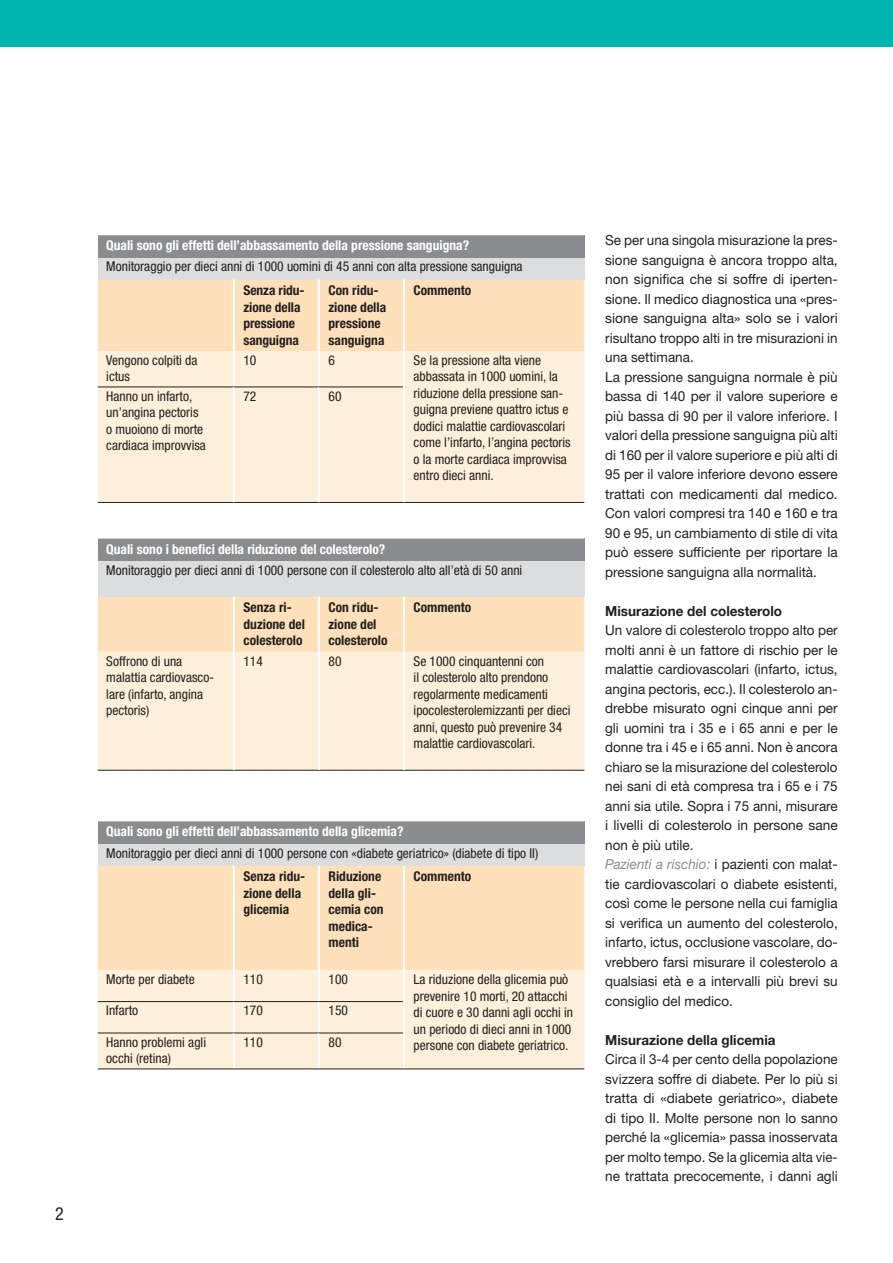
<style>
.page{position:relative;width:893px;height:1263px;background:#fff}
.page>*{position:absolute;margin:0;border:0;box-sizing:border-box;transform-origin:0 0}
.t1{font:condensed 18px "Helvetica Neue LT Std";color:#231f20}
.t2{font:13.8px/19.5px "Helvetica Neue LT Std";color:#231f20}
.t3{font:700 13.8px "Helvetica Neue LT Std";color:#231f20}
.t4{font:condensed 13.5px/16.5px "Helvetica Neue LT Std";color:#231f20}
.t5{font:700 condensed 13.5px/16.5px "Helvetica Neue LT Std";color:#231f20}
.t6{font:700 condensed 13.5px "Helvetica Neue LT Std";color:#fff}
.s1{font-style:italic;color:#8a8c8f}
</style>
<div class="page">
<div style="left:98px;top:235px;width:486px;height:23px;background:#8a8c8f"></div>
<div style="left:98px;top:258px;width:486px;height:21px;background:#dcdddf"></div>
<div style="left:98px;top:279px;width:486px;height:72px;background:#fee0ba"></div>
<div style="left:98px;top:351px;width:486px;height:151px;background:#fef0da"></div>
<hr style="left:404px;top:502px;width:180px;height:1px;background:#231f20">
<hr style="left:233px;top:279px;width:2px;height:72px;background:#fff">
<hr style="left:318px;top:279px;width:2px;height:72px;background:#fff">
<hr style="left:403px;top:279px;width:2px;height:72px;background:#fff">
<hr style="left:98px;top:502px;width:136px;height:1px;background:#231f20">
<hr style="left:234px;top:502px;width:85px;height:1px;background:#231f20">
<hr style="left:319px;top:502px;width:85px;height:1px;background:#231f20">
<hr style="left:233px;top:351px;width:2px;height:36px;background:#fff">
<hr style="left:318px;top:351px;width:2px;height:36px;background:#fff">
<hr style="left:403px;top:351px;width:2px;height:36px;background:#fff">
<hr style="left:98px;top:387px;width:136px;height:1px;background:#231f20">
<hr style="left:233px;top:387px;width:2px;height:115px;background:#fff">
<hr style="left:234px;top:387px;width:85px;height:1px;background:#231f20">
<hr style="left:318px;top:387px;width:2px;height:115px;background:#fff">
<hr style="left:403px;top:387px;width:2px;height:115px;background:#fff">
<hr style="left:319px;top:387px;width:84px;height:1px;background:#231f20">
<div style="left:98px;top:538px;width:486px;height:23px;background:#8a8c8f"></div>
<div style="left:98px;top:561px;width:486px;height:36px;background:#dcdddf"></div>
<div style="left:98px;top:597px;width:486px;height:55px;background:#fee0ba"></div>
<div style="left:98px;top:652px;width:486px;height:118px;background:#fef0da"></div>
<hr style="left:98px;top:538px;width:136px;height:1px;background:#fff">
<hr style="left:234px;top:538px;width:85px;height:1px;background:#fff">
<hr style="left:319px;top:538px;width:85px;height:1px;background:#fff">
<hr style="left:404px;top:538px;width:180px;height:1px;background:#fff">
<hr style="left:233px;top:597px;width:2px;height:55px;background:#fff">
<hr style="left:318px;top:597px;width:2px;height:55px;background:#fff">
<hr style="left:403px;top:597px;width:2px;height:55px;background:#fff">
<hr style="left:98px;top:770px;width:136px;height:1px;background:#231f20">
<hr style="left:234px;top:770px;width:85px;height:1px;background:#231f20">
<hr style="left:319px;top:770px;width:85px;height:1px;background:#231f20">
<hr style="left:404px;top:770px;width:180px;height:1px;background:#231f20">
<hr style="left:233px;top:652px;width:2px;height:118px;background:#fff">
<hr style="left:318px;top:652px;width:2px;height:118px;background:#fff">
<hr style="left:403px;top:652px;width:2px;height:118px;background:#fff">
<div style="left:98px;top:821px;width:486px;height:23px;background:#8a8c8f"></div>
<div style="left:98px;top:844px;width:486px;height:22px;background:#dcdddf"></div>
<div style="left:98px;top:866px;width:486px;height:104px;background:#fee0ba"></div>
<div style="left:98px;top:970px;width:486px;height:99px;background:#fef0da"></div>
<hr style="left:98px;top:821px;width:136px;height:1px;background:#fff">
<hr style="left:234px;top:821px;width:85px;height:1px;background:#fff">
<hr style="left:319px;top:821px;width:85px;height:1px;background:#fff">
<hr style="left:404px;top:821px;width:180px;height:1px;background:#fff">
<hr style="left:233px;top:866px;width:2px;height:104px;background:#fff">
<hr style="left:318px;top:866px;width:2px;height:104px;background:#fff">
<hr style="left:403px;top:866px;width:2px;height:104px;background:#fff">
<hr style="left:233px;top:970px;width:2px;height:31px;background:#fff">
<hr style="left:318px;top:970px;width:2px;height:31px;background:#fff">
<hr style="left:403px;top:970px;width:2px;height:31px;background:#fff">
<hr style="left:98px;top:1001px;width:136px;height:1px;background:#231f20">
<hr style="left:233px;top:1002px;width:2px;height:31px;background:#fff">
<hr style="left:234px;top:1001px;width:85px;height:1px;background:#231f20">
<hr style="left:318px;top:1002px;width:2px;height:31px;background:#fff">
<hr style="left:403px;top:1001px;width:2px;height:32px;background:#fff">
<hr style="left:319px;top:1001px;width:84px;height:1px;background:#231f20">
<hr style="left:98px;top:1033px;width:136px;height:1px;background:#231f20">
<hr style="left:233px;top:1033px;width:2px;height:36px;background:#fff">
<hr style="left:234px;top:1033px;width:85px;height:1px;background:#231f20">
<hr style="left:318px;top:1033px;width:2px;height:36px;background:#fff">
<hr style="left:403px;top:1033px;width:2px;height:36px;background:#fff">
<hr style="left:319px;top:1033px;width:84px;height:1px;background:#231f20">
<hr style="left:98px;top:1069px;width:136px;height:1px;background:#231f20">
<hr style="left:234px;top:1069px;width:85px;height:1px;background:#231f20">
<hr style="left:319px;top:1069px;width:85px;height:1px;background:#231f20">
<hr style="left:404px;top:1069px;width:180px;height:1px;background:#231f20">
<div style="left:0;top:0;width:893px;height:47px;background:#00b5af"></div>
<h1 class="t1" style="left:55px;top:1203px;width:10px">2</h1>
<p class="t6" style="left:106px;top:237px;width:364px">Quali sono gli effetti dell’abbassamento della pressione sanguigna?</p>
<p class="t4" style="left:106px;top:258px;width:418px">Monitoraggio per dieci anni di 1000 uomini di 45 anni con alta pressione sanguigna</p>
<p class="t5" style="left:243px;top:282px;width:63px">Senza ridu&shy;zione della pressione sanguigna</p>
<p class="t5" style="left:329px;top:282px;width:59px">Con ridu&shy;zione della pressione sanguigna</p>
<p class="t5" style="left:414px;top:282px;width:59px">Commento</p>
<p class="t4" style="left:106px;top:352px;width:93px">Vengono colpiti da ictus</p>
<p class="t4" style="left:243px;top:352px;width:14px">10</p>
<p class="t4" style="left:329px;top:352px;width:8px">6</p>
<p class="t4" style="left:414px;top:352px;width:159px">Se la pressione alta viene abbassata in 1000 uomini, la riduzione della pressione san&shy;guigna previene quattro ictus e dodici malattie cardiovascolari come l’infarto, l’angina pectoris o la morte cardiaca improvvisa entro dieci anni.</p>
<p class="t4" style="left:106px;top:388px;width:101px">Hanno un infarto, un’angina pectoris o muoiono di morte cardiaca improvvisa</p>
<p class="t4" style="left:243px;top:388px;width:14px">72</p>
<p class="t4" style="left:329px;top:388px;width:14px">60</p>
<p class="t6" style="left:106px;top:541px;width:281px">Quali sono i benefici della riduzione del colesterolo?</p>
<p class="t4" style="left:106px;top:562px;width:418px">Monitoraggio per dieci anni di 1000 persone con il colesterolo alto all’età di 50 anni</p>
<p class="t5" style="left:243px;top:599px;width:63px">Senza ri&shy;duzione del colesterolo</p>
<p class="t5" style="left:329px;top:599px;width:61px">Con ridu&shy;zione del colesterolo</p>
<p class="t5" style="left:414px;top:599px;width:59px">Commento</p>
<p class="t4" style="left:106px;top:653px;width:109px">Soffrono di una malattia cardiovasco&shy;lare (infarto, angina pectoris)</p>
<p class="t4" style="left:243px;top:653px;width:21px">114</p>
<p class="t4" style="left:329px;top:653px;width:14px">80</p>
<p class="t4" style="left:414px;top:653px;width:158px">Se 1000 cinquantenni con<br>il colesterolo alto prendono regolarmente medicamenti ipocolesterolemizzanti per dieci anni, questo può prevenire 34 malattie cardiovascolari.</p>
<p class="t6" style="left:106px;top:823px;width:299px">Quali sono gli effetti dell’abbassamento della glicemia?</p>
<p class="t4" style="left:106px;top:844px;width:433px">Monitoraggio per dieci anni di 1000 persone con «diabete geriatrico» (diabete di tipo II)</p>
<p class="t5" style="left:243px;top:868px;width:63px">Senza ridu&shy;zione della glicemia</p>
<p class="t5" style="left:329px;top:868px;width:57px">Riduzione della gli&shy;cemia con medica&shy;menti</p>
<p class="t5" style="left:414px;top:868px;width:59px">Commento</p>
<p class="t4" style="left:106px;top:971px;width:90px">Morte per diabete</p>
<p class="t4" style="left:243px;top:971px;width:21px">110</p>
<p class="t4" style="left:329px;top:971px;width:21px">100</p>
<p class="t4" style="left:414px;top:971px;width:161px">La riduzione della glicemia può prevenire 10 morti, 20 attacchi di cuore e 30 danni agli occhi in un periodo di dieci anni in 1000 persone con diabete geriatrico.</p>
<p class="t4" style="left:106px;top:1002px;width:33px">Infarto</p>
<p class="t4" style="left:243px;top:1002px;width:21px">170</p>
<p class="t4" style="left:329px;top:1002px;width:21px">150</p>
<p class="t4" style="left:106px;top:1034px;width:101px">Hanno problemi agli occhi (retina)</p>
<p class="t4" style="left:243px;top:1034px;width:21px">110</p>
<p class="t4" style="left:329px;top:1034px;width:14px">80</p>
<p class="t2" style="left:605px;top:230px;width:234px">Se per una singola misurazione la pres&shy;sione sanguigna è ancora troppo alta, non significa che si soffre di iperten&shy;sione. Il medico diagnostica una «pres&shy;sione sanguigna alta» solo se i valori risultano troppo alti in tre misurazioni in una settimana.<br>La pressione sanguigna normale è più bassa di 140 per il valore superiore e più bassa di 90 per il valore inferiore. I valori della pressione sanguigna più alti di 160 per il valore superiore e più alti di 95 per il valore inferiore devono essere trattati con medicamenti dal medico.<br>Con valori compresi tra 140 e 160 e tra 90 e 95, un cambiamento di stile di vita può essere sufficiente per riportare la pressione sanguigna alla normalità.</p>
<p class="t3" style="left:605px;top:602px;width:178px">Misurazione del colesterolo</p>
<p class="t2" style="left:605px;top:620px;width:234px">Un valore di colesterolo troppo alto per molti anni è un fattore di rischio per le malattie cardiovascolari (infarto, ictus, angina pectoris, ecc.). Il colesterolo an&shy;drebbe misurato ogni cinque anni per gli uomini tra i 35 e i 65 anni e per le donne tra i 45 e i 65 anni. Non è ancora chiaro se la misurazione del colesterolo nei sani di età compresa tra i 65 e i 75 anni sia utile. Sopra i 75 anni, misurare i livelli di colesterolo in persone sane non è più utile.<br><span class="s1">Pazienti a rischio:</span> i pazienti con malat&shy;tie cardiovascolari o diabete esistenti, così come le persone nella cui famiglia si verifica un aumento del colesterolo, infarto, ictus, occlusione vascolare, do&shy;vrebbero farsi misurare il colesterolo a qualsiasi età e a intervalli più brevi su consiglio del medico.</p>
<p class="t3" style="left:605px;top:1031px;width:172px">Misurazione della glicemia</p>
<p class="t2" style="left:605px;top:1049px;width:234px;text-align:justify">Circa il 3-4 per cento della popolazione svizzera soffre di diabete. Per lo più si tratta di «diabete geriatrico», diabete di tipo II. Molte persone non lo sanno perché la «glicemia» passa inosservata per molto tempo. Se la glicemia alta vie&shy;ne trattata precocemente, i danni agli</p>
</div>
